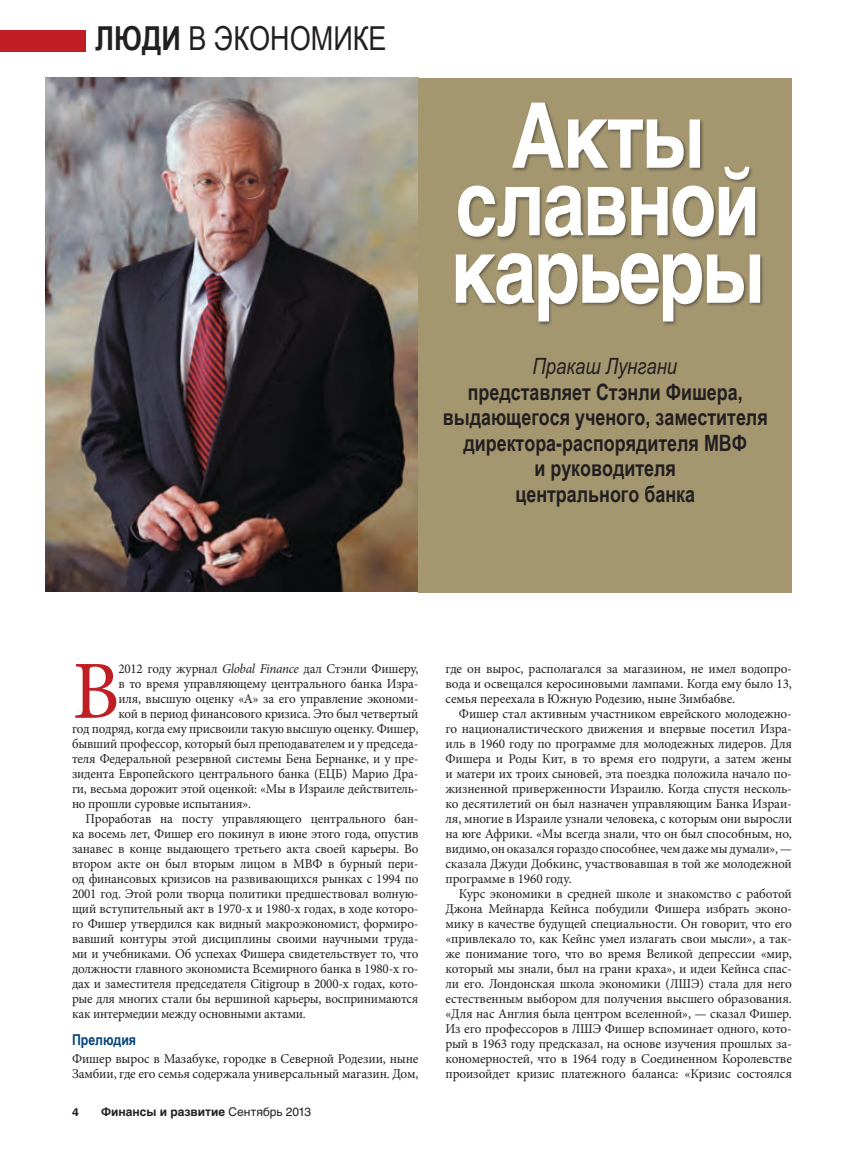
<style>
.page{position:relative;width:864px;height:1161px;background:#fff}
.page>*{position:absolute;margin:0;border:0;box-sizing:border-box;transform-origin:0 0}
.t1{font:700 90.75px/67.5px "Helvetica Cyr";letter-spacing:-.035em;color:#fff;text-align:center;scale:.84 1}
.t2{font:82.8px "Minion Pro";color:#bf1f24}
.t3{font:33px "Arial Narrow";color:#231f20}
.t4{font:700 22.5px/25.5px "Arial Narrow";color:#231f20;text-align:center}
.t5{font:22.5px "Arial Narrow Cyr MT Inclined";color:#231f20}
.t6{font:700 15px "Arial Narrow";color:#00447c}
.t7{font:13.5px/15px "Minion Pro";letter-spacing:-.015em;color:#231f20;text-align:justify}
.t8{font:700 12px "Helvetica Cyr";color:#231f20}
.t9{font:600 11.25px "ITC Franklin Gothic Std";color:#231f20}
.s1{font-weight:700}
.s2{font-style:italic}
.s3{font-family:"Helvetica Cyr Upright";font-weight:400}
</style>
<div class="page">
<img style="left:45px;top:78px;width:373px;height:514px">
<div style="left:418px;top:78px;width:374px;height:514px;background:#a49770"></div>
<div style="left:455px;top:101px;width:309px;height:225px;background:#231f20;opacity:.5"></div>
<div style="left:0;top:30px;width:86px;height:21px;background:#bf1f24"></div>
<h3 class="t3" style="left:95px;top:14px;width:293px"><span class="s1">Люди</span> в экономике</h3>
<h1 class="t1" style="left:450px;top:102px;width:376px">Акты славной карьеры</h1>
<h3 class="t5" style="left:533px;top:357px;width:146px">Пракаш Лунгани</h3>
<h3 class="t4" style="left:443px;top:378px;width:327px">представляет Стэнли Фишера, выдающегося ученого, заместителя директора-распорядителя МВФ<br>и руководителя<br>центрального банка</h3>
<h2 class="t2" style="left:72px;top:636px;width:49px">В</h2>
<p class="t7" style="left:118px;top:661px;width:302px">2012 году журнал <span class="s2">Global Finance</span> дал Стэнли Фишеру,</p>
<p class="t7" style="left:118px;top:676px;width:302px">в то время управляющему центрального банка Изра-</p>
<p class="t7" style="left:118px;top:691px;width:302px">иля, высшую оценку «A» за его управление экономи-</p>
<p class="t7" style="left:118px;top:706px;width:302px">кой в период финансового кризиса. Это был четвертый</p>
<p class="t7" style="left:72px;top:721px;width:348px">год подряд, когда ему присвоили такую высшую оценку. Фишер,</p>
<p class="t7" style="left:72px;top:736px;width:348px">бывший профессор, который был преподавателем и у председа-</p>
<p class="t7" style="left:72px;top:751px;width:348px">теля Федеральной резервной системы Бена Бернанке, и у пре-</p>
<p class="t7" style="left:72px;top:766px;width:348px">зидента Европейского центрального банка (ЕЦБ) Марио Дра-</p>
<p class="t7" style="left:72px;top:781px;width:348px">ги, весьма дорожит этой оценкой: «Мы в Израиле действитель-</p>
<p class="t7" style="left:72px;top:796px;width:181px">но прошли суровые испытания».</p>
<p class="t7" style="left:86px;top:811px;width:334px">Проработав на посту управляющего центрального бан-</p>
<p class="t7" style="left:72px;top:826px;width:348px">ка восемь лет, Фишер его покинул в июне этого года, опустив</p>
<p class="t7" style="left:72px;top:841px;width:348px">занавес в конце выдающего третьего акта своей карьеры. Во</p>
<p class="t7" style="left:72px;top:856px;width:348px">втором акте он был вторым лицом в МВФ в бурный пери-</p>
<p class="t7" style="left:72px;top:871px;width:348px">од финансовых кризисов на развивающихся рынках с 1994 по</p>
<p class="t7" style="left:72px;top:886px;width:348px">2001 год. Этой роли творца политики предшествовал волную-</p>
<p class="t7" style="left:72px;top:901px;width:348px">щий вступительный акт в 1970-х и 1980-х годах, в ходе которо-</p>
<p class="t7" style="left:72px;top:916px;width:348px">го Фишер утвердился как видный макроэкономист, формиро-</p>
<p class="t7" style="left:72px;top:931px;width:348px">вавший контуры этой дисциплины своими научными труда-</p>
<p class="t7" style="left:72px;top:946px;width:348px">ми и учебниками. Об успехах Фишера свидетельствует то, что</p>
<p class="t7" style="left:72px;top:961px;width:348px">должности главного экономиста Всемирного банка в 1980-х го-</p>
<p class="t7" style="left:72px;top:976px;width:348px">дах и заместителя председателя Citigroup в 2000-х годах, кото-</p>
<p class="t7" style="left:72px;top:991px;width:348px">рые для многих стали бы вершиной карьеры, воспринимаются</p>
<p class="t7" style="left:72px;top:1006px;width:235px">как интермедии между основными актами.</p>
<p class="t6" style="left:72px;top:1028px;width:66px">Прелюдия</p>
<p class="t7" style="left:72px;top:1051px;width:348px">Фишер вырос в Мазабуке, городке в Северной Родезии, ныне<br>Замбии, где его семья содержала универсальный магазин. Дом,</p>
<p class="t9" style="left:72px;top:1106px;width:8px">4</p>
<p class="t8" style="left:101px;top:1105px;width:212px">Финансы и развитие <span class="s3">Сентябрь 2013</span></p>
<p class="t7" style="left:445px;top:661px;width:348px">где он вырос, располагался за магазином, не имел водопро&shy;вода и освещался керосиновыми лампами. Когда ему было 13, семья переехала в Южную Родезию, ныне Зимбабве.</p>
<p class="t7" style="left:446px;top:706px;width:348px;text-indent:13px">Фишер стал активным участником еврейского молодежно&shy;го националистического движения и впервые посетил Изра&shy;иль в 1960 году по программе для молодежных лидеров. Для Фишера и Роды Кит, в то время его подруги, а затем жены и матери их троих сыновей, эта поездка положила начало по&shy;жизненной приверженности Израилю. Когда спустя несколь&shy;ко десятилетий он был назначен управляющим Банка Израи&shy;ля, многие в Израиле узнали человека, с которым они выросли на юге Африки. «Мы всегда знали, что он был способным, но, видимо, он оказался гораздо способнее, чем даже мы думали», — сказала Джуди Добкинс, участвовавшая в той же молодежной программе в 1960 году.</p>
<p class="t7" style="left:446px;top:886px;width:348px;text-indent:13px">Курс экономики в средней школе и знакомство с работой Джона Мейнарда Кейнса побудили Фишера избрать эконо&shy;мику в качестве будущей специальности. Он говорит, что его «привлекало то, как Кейнс умел излагать свои мысли», а так&shy;же понимание того, что во время Великой депрессии «мир, который мы знали, был на грани краха», и идеи Кейнса спас&shy;ли его. Лондонская школа экономики (ЛШЭ) стала для него естественным выбором для получения высшего образования. «Для нас Англия была центром вселенной», — сказал Фишер.<br>Из его профессоров в ЛШЭ Фишер вспоминает одного, кото&shy;рый в 1963 году предсказал, на основе изучения прошлых за&shy;кономерностей, что в 1964 году в Соединенном Королевстве произойдет кризис платежного баланса: «Кризис состоялся</p>
</div>
